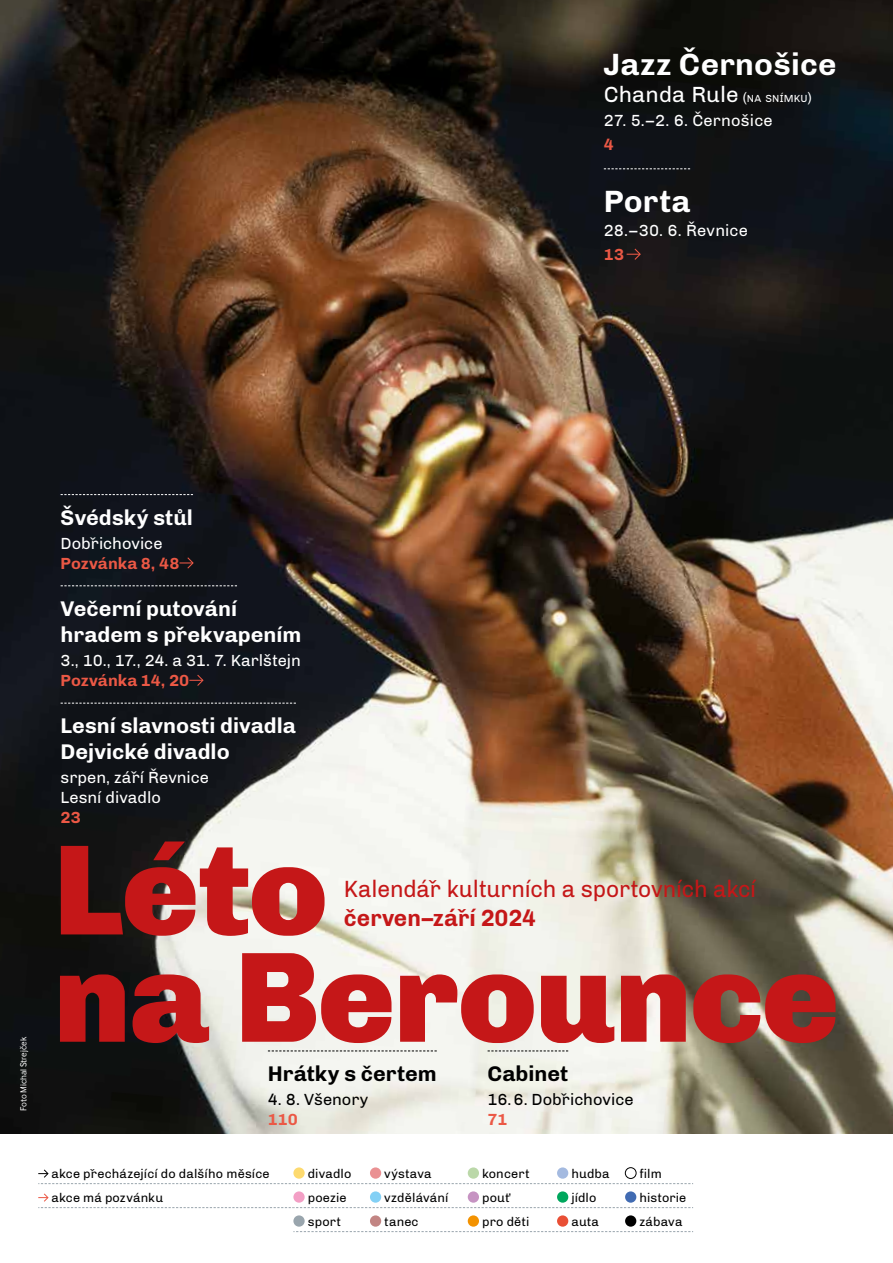
<style>
.page{position:relative;width:893px;height:1263px;background:#fff}
.page>*{position:absolute;margin:0;border:0;box-sizing:border-box;transform-origin:0 0}
.t1{font:900 129.15px/107.2px "Chivo";letter-spacing:-.015em;color:#c51718}
.t2{font:700 31.5px "Chivo";letter-spacing:.01em;color:#fff}
.t3{font:24px "Chivo";letter-spacing:-.01em;color:#c51718;scale:.95 1}
.t4{font:700 24px "Chivo";color:#c51718;scale:.95 1}
.t5{font:22.5px "Chivo";letter-spacing:.005em;color:#fff}
.t6{font:700 21.75px/26.1px "Chivo";color:#fff}
.t7{font:700 21.75px "Chivo";color:#000}
.t8{font:16.5px/19.8px "Chivo";color:#fff}
.t9{font:700 16.5px "Chivo";letter-spacing:.005em;color:#eb5845}
.t10{font:16.5px "Chivo";color:#000}
.t11{font:12.75px "Chivo";letter-spacing:.01em;color:#000}
.t12{font:9px "Inter Face";color:#fff}
.s1{font-size:15px}
.s2{font-size:10.5px}
</style>
<div class="page">
<img style="left:0;top:0;width:893px;height:1133px">
<svg style="left:268px;top:1050px;width:169px;height:1px"></svg>
<svg style="left:293px;top:1231px;width:400px;height:1px"></svg>
<svg style="left:38px;top:1169px;width:655px;height:15px"></svg>
<div style="left:293px;top:1167px;width:12px;height:12px;background:#fdda6f;border-radius:50%"></div>
<div style="left:370px;top:1167px;width:11px;height:12px;background:#ea9193;border-radius:50%"></div>
<div style="left:468px;top:1167px;width:11px;height:12px;background:#bbd8a9;border-radius:50%"></div>
<div style="left:557px;top:1167px;width:11px;height:12px;background:#a4bae0;border-radius:50%"></div>
<div style="left:625px;top:1168px;width:11px;height:10px;background:#fff;border-radius:50%"></div>
<div style="left:625px;top:1167px;width:11px;height:12px;border:1px solid #000;border-radius:50%"></div>
<svg style="left:38px;top:1193px;width:655px;height:15px"></svg>
<div style="left:293px;top:1191px;width:12px;height:12px;background:#f39fc5;border-radius:50%"></div>
<div style="left:370px;top:1191px;width:11px;height:12px;background:#83d0f5;border-radius:50%"></div>
<div style="left:468px;top:1191px;width:11px;height:12px;background:#c693c2;border-radius:50%"></div>
<div style="left:557px;top:1191px;width:11px;height:12px;background:#00a75d;border-radius:50%"></div>
<div style="left:625px;top:1191px;width:11px;height:12px;background:#416bb2;border-radius:50%"></div>
<div style="left:293px;top:1215px;width:12px;height:12px;background:#99a5ad;border-radius:50%"></div>
<div style="left:370px;top:1215px;width:11px;height:12px;background:#c28583;border-radius:50%"></div>
<div style="left:468px;top:1215px;width:11px;height:12px;background:#f39200;border-radius:50%"></div>
<div style="left:557px;top:1215px;width:11px;height:12px;background:#e94f35;border-radius:50%"></div>
<div style="left:625px;top:1215px;width:11px;height:12px;background:#000;border-radius:50%"></div>
<svg style="left:604px;top:168px;width:86px;height:1px"></svg>
<svg style="left:627px;top:247px;width:15px;height:14px"></svg>
<svg style="left:61px;top:494px;width:132px;height:1px"></svg>
<svg style="left:61px;top:585px;width:176px;height:1px"></svg>
<svg style="left:61px;top:703px;width:235px;height:1px"></svg>
<svg style="left:179px;top:556px;width:15px;height:14px"></svg>
<svg style="left:189px;top:673px;width:15px;height:14px"></svg>
<svg style="left:488px;top:1050px;width:80px;height:1px"></svg>
<h2 class="t2" style="left:604px;top:45px;width:234px">Jazz Černošice</h2>
<h3 class="t5" style="left:604px;top:81px;width:209px">Chanda Rule <span class="s1">(</span><span class="s2">NA SNÍMKU</span><span class="s1">)</span></h3>
<p class="t8" style="left:604px;top:110px;width:170px">27. 5.–2. 6. Černošice</p>
<p class="t9" style="left:604px;top:134px;width:12px">4</p>
<h2 class="t2" style="left:604px;top:182px;width:88px">Porta</h2>
<p class="t8" style="left:604px;top:220px;width:146px">28.–30. 6. Řevnice</p>
<p class="t9" style="left:604px;top:244px;width:22px">13</p>
<p class="t12" style="left:18px;top:1111px;width:75px;rotate:-90deg">Foto Michal Strejček</p>
<h3 class="t6" style="left:61px;top:504px;width:134px">Švédský stůl</h3>
<p class="t8" style="left:61px;top:533px;width:103px">Dobřichovice</p>
<p class="t9" style="left:61px;top:553px;width:120px">Pozvánka 8, 48</p>
<h3 class="t6" style="left:61px;top:595px;width:242px">Večerní putování hradem s překvapením</h3>
<p class="t8" style="left:61px;top:651px;width:242px">3., 10., 17., 24. a 31. 7. Karlštejn</p>
<p class="t9" style="left:61px;top:670px;width:130px">Pozvánka 14, 20</p>
<h3 class="t6" style="left:61px;top:713px;width:237px">Lesní slavnosti divadla<br>Dejvické divadlo</h3>
<p class="t8" style="left:61px;top:768px;width:150px">srpen, září Řevnice<br>Lesní divadlo</p>
<p class="t9" style="left:61px;top:808px;width:22px">23</p>
<h1 class="t1" style="left:54px;top:836px;width:787px">Léto<br>na Berounce</h1>
<h3 class="t3" style="left:344px;top:874px;width:435px">Kalendář kulturních a sportovních akcí</h3>
<h3 class="t4" style="left:344px;top:903px;width:204px">červen–září 2024</h3>
<h3 class="t7" style="left:268px;top:1061px;width:170px">Hrátky s čertem</h3>
<p class="t10" style="left:268px;top:1090px;width:102px">4. 8. Všenory</p>
<p class="t9" style="left:268px;top:1109px;width:31px">110</p>
<h3 class="t7" style="left:488px;top:1061px;width:82px">Cabinet</h3>
<p class="t10" style="left:488px;top:1090px;width:147px">16.6. Dobřichovice</p>
<p class="t9" style="left:488px;top:1109px;width:22px">71</p>
<p class="t11" style="left:52px;top:1166px;width:220px">akce přecházející do dalšího měsíce</p>
<p class="t11" style="left:308px;top:1166px;width:45px">divadlo</p>
<p class="t11" style="left:384px;top:1166px;width:49px">výstava</p>
<p class="t11" style="left:482px;top:1166px;width:49px">koncert</p>
<p class="t11" style="left:571px;top:1166px;width:40px">hudba</p>
<p class="t11" style="left:639px;top:1166px;width:24px">film</p>
<p class="t11" style="left:52px;top:1190px;width:113px">akce má pozvánku</p>
<p class="t11" style="left:308px;top:1190px;width:40px">poezie</p>
<p class="t11" style="left:384px;top:1190px;width:66px">vzdělávání</p>
<p class="t11" style="left:482px;top:1190px;width:29px">pouť</p>
<p class="t11" style="left:571px;top:1190px;width:27px">jídlo</p>
<p class="t11" style="left:639px;top:1190px;width:48px">historie</p>
<p class="t11" style="left:308px;top:1214px;width:35px">sport</p>
<p class="t11" style="left:384px;top:1214px;width:36px">tanec</p>
<p class="t11" style="left:482px;top:1214px;width:49px">pro děti</p>
<p class="t11" style="left:571px;top:1214px;width:29px">auta</p>
<p class="t11" style="left:639px;top:1214px;width:44px">zábava</p>
</div>
